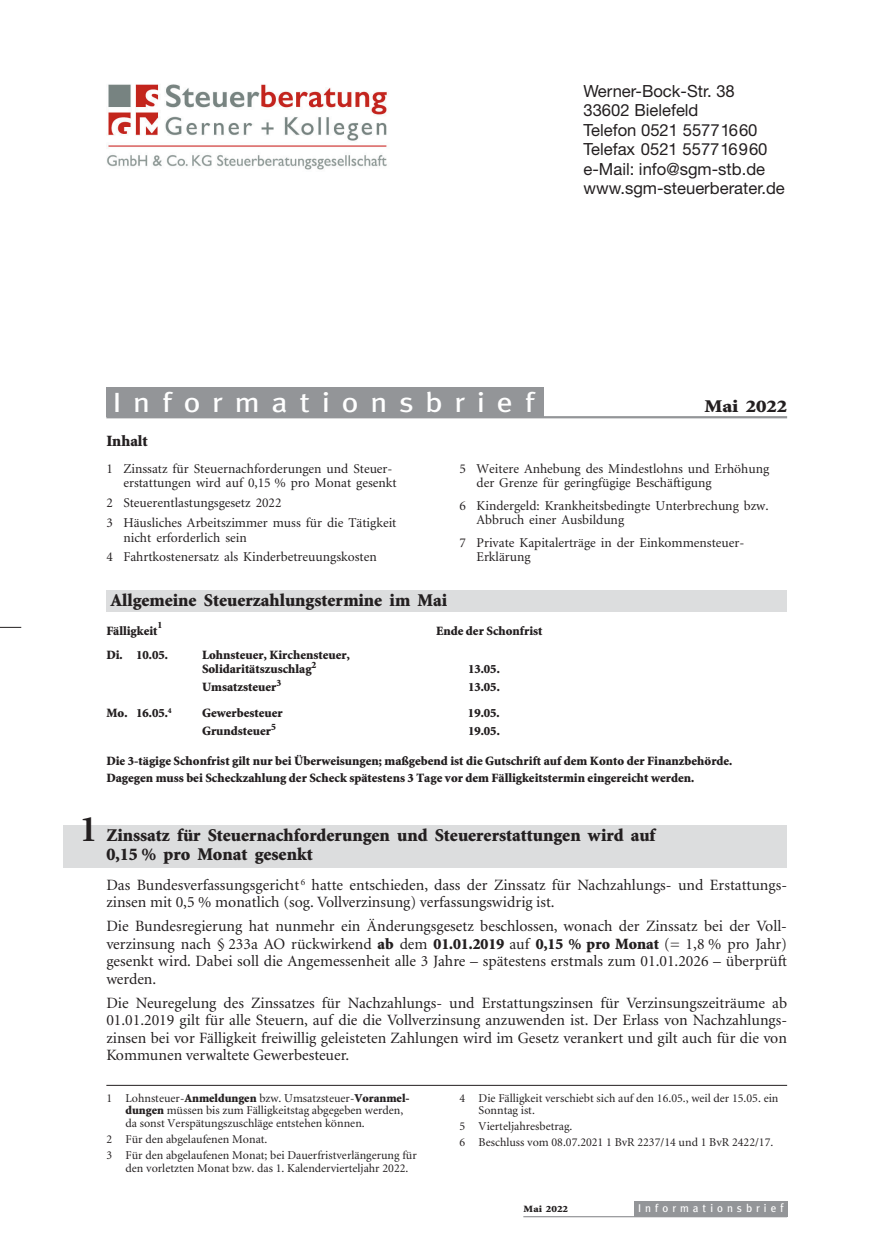
<style>
.page{position:relative;width:885px;height:1259px;background:#fff}
.page>*{position:absolute;margin:0;border:0;box-sizing:border-box;transform-origin:0 0}
.t1{font:27.75px "Meta";letter-spacing:.375em;color:#fff;scale:1.15 1}
.t2{font:900 18px/19.2px "Minion";color:#231f20}
.t3{font:900 18px "Minion";color:#231f20;scale:1.15 1}
.t4{font:16.8px/19.5px "Helvetica Neue LT";color:#231f20}
.t5{font:15.75px/17.4px "Minion";color:#231f20;text-align:justify}
.t6{font:900 15.75px "Minion";color:#231f20}
.t7{font:13.5px/14.2px "Minion";color:#231f20}
.t8{font:900 12.75px/13.5px "Minion";color:#231f20}
.t9{font:12px/12.8px "Minion";color:#231f20}
.t10{font:11.25px "Meta";letter-spacing:.36em;color:#fff}
.t11{font:900 9.75px "Minion";color:#231f20}
.t12{font:900 9.6px "Minion";color:#231f20;scale:1.15 1}
.s1{font-weight:700;font-size:37.5px}
.s2{font-weight:900}
.s3{font-size:12px}
</style>
<div class="page">
<img style="left:107px;top:84px;width:280px;height:86px">
<div style="left:634px;top:1200px;width:153px;height:16px;background:#939598"></div>
<hr style="left:523px;top:1216px;width:264px;height:1px;background:#939598">
<hr style="left:106px;top:1085px;width:681px;height:1px;background:#231f20">
<div style="left:106px;top:590px;width:681px;height:21px;background:#dcddde"></div>
<div style="left:64px;top:825px;width:723px;height:43px;background:#dcddde"></div>
<div style="left:106px;top:387px;width:437px;height:30px;background:#939598"></div>
<hr style="left:106px;top:416px;width:681px;height:2px;background:#939598">
<svg style="left:0;top:627px;width:21px;height:1px"></svg>
<p class="t4" style="left:583px;top:81px;width:203px">Werner-Bock-Str. 38<br>33602 Bielefeld<br>Telefon 0521 55771660<br>Telefax 0521 557716960 e-Mail: info@sgm-stb.de www.sgm-steuerberater.de</p>
<h1 class="t1" style="left:113px;top:386px;width:368px">Informationsbrief</h1>
<p class="t3" style="left:704px;top:399px;width:73px">Mai 2022</p>
<p class="t6" style="left:106px;top:435px;width:43px">Inhalt</p>
<p class="t7" style="left:123px;top:463px;width:275px;text-indent:-17px">1 Zinssatz für Steuernachforderungen und Steuer&shy;erstattungen wird auf 0,15 % pro Monat gesenkt</p>
<p class="t7" style="left:106px;top:494px;width:291px;line-height:20px">2 Steuerentlastungsgesetz 2022<br>3 Häusliches Arbeitszimmer muss für die Tätigkeit</p>
<p class="t7" style="left:106px;top:528px;width:272px;line-height:20px;text-indent:17px">nicht erforderlich sein<br>4 Fahrtkostenersatz als Kinderbetreuungskosten</p>
<p class="t2" style="left:111px;top:592px;width:338px">Allgemeine Steuerzahlungstermine im Mai</p>
<p class="t7" style="left:476px;top:463px;width:294px;text-indent:-17px">5 Weitere Anhebung des Mindestlohns und Erhöhung der Grenze für geringfügige Beschäftigung</p>
<p class="t7" style="left:476px;top:500px;width:293px;text-indent:-17px">6 Kindergeld: Krankheitsbedingte Unterbrechung bzw.<br>Abbruch einer Ausbildung</p>
<p class="t7" style="left:476px;top:537px;width:269px;text-indent:-17px">7 Private Kapitalerträge in der Einkommensteuer-<br>Erklärung</p>
<p class="t11" style="left:157px;top:621px;width:6px">1</p>
<p class="t8" style="left:106px;top:625px;width:53px">Fälligkeit</p>
<p class="t8" style="left:106px;top:650px;width:63px">Di. 10.05.</p>
<p class="t8" style="left:202px;top:650px;width:149px">Lohnsteuer, Kirchensteuer,<br>Solidaritätszuschlag<sup>2</sup></p>
<p class="t8" style="left:436px;top:625px;width:108px">Ende der Schonfrist</p>
<p class="t8" style="left:468px;top:663px;width:33px">13.05.</p>
<p class="t8" style="left:202px;top:681px;width:81px">Umsatzsteuer<sup>3</sup></p>
<p class="t8" style="left:468px;top:681px;width:33px">13.05.</p>
<p class="t8" style="left:106px;top:707px;width:67px">Mo. 16.05.<sup>4</sup></p>
<p class="t8" style="left:202px;top:707px;width:82px">Gewerbesteuer</p>
<p class="t8" style="left:468px;top:707px;width:33px">19.05.</p>
<p class="t8" style="left:202px;top:725px;width:75px">Grundsteuer<sup>5</sup></p>
<p class="t8" style="left:468px;top:725px;width:33px">19.05.</p>
<p class="t8" style="left:106px;top:754px;width:627px;line-height:16.6px">Die 3-tägige Schonfrist gilt nur bei Überweisungen; maßgebend ist die Gutschrift auf dem Konto der Finanzbehörde.<br>Dagegen muss bei Scheckzahlung der Scheck spätestens 3 Tage vor dem Fälligkeitstermin eingereicht werden.</p>
<p class="t2" style="left:106px;top:827px;width:550px;text-indent:-27px"><span class="s1">1</span> Zinssatz für Steuernachforderungen und Steuererstattungen wird auf<br>0,15 % pro Monat gesenkt</p>
<p class="t5" style="left:106px;top:877px;width:682px">Das Bundesverfassungsgericht <sup>6</sup> hatte entschieden, dass der Zinssatz für Nachzahlungs- und Erstattungs&shy;zinsen mit 0,5 % monatlich (sog. Vollverzinsung) verfassungswidrig ist.</p>
<p class="t5" style="left:106px;top:919px;width:682px">Die Bundesregierung hat nunmehr ein Änderungsgesetz beschlossen, wonach der Zinssatz bei der Voll&shy;verzinsung nach § 233a AO rückwirkend <span class="s2">ab</span> dem <span class="s2">01.01.2019</span> auf <span class="s2">0,15 % pro Monat</span> (= 1,8 % pro Jahr) gesenkt wird. Dabei soll die Angemessenheit alle 3 Jahre – spätestens erstmals zum 01.01.2026 – überprüft werden.</p>
<p class="t5" style="left:106px;top:995px;width:682px">Die Neuregelung des Zinssatzes für Nachzahlungs- und Erstattungszinsen für Verzinsungszeiträume ab 01.01.2019 gilt für alle Steuern, auf die die Vollverzinsung anzuwenden ist. Der Erlass von Nachzahlungs&shy;zinsen bei vor Fälligkeit freiwillig geleisteten Zahlungen wird im Gesetz verankert und gilt auch für die von Kommunen verwaltete Gewerbesteuer.</p>
<p class="t9" style="left:125px;top:1092px;width:285px;text-indent:-19px">1 Lohnsteuer-<span class="s2">Anmeldungen</span> bzw. Umsatzsteuer-<span class="s2">Voranmel&shy;dungen</span> müssen bis zum Fälligkeitstag abgegeben werden, da sonst Verspätungszuschläge entstehen können.</p>
<p class="t9" style="left:106px;top:1132px;width:312px;line-height:15.9px">2 Für den abgelaufenen Monat.<br>3 Für den abgelaufenen Monat; bei Dauerfristverlängerung für</p>
<p class="t9" style="left:125px;top:1162px;width:284px">den vorletzten Monat bzw. das 1. Kalendervierteljahr 2022.</p>
<p class="t9" style="left:478px;top:1092px;width:301px;text-indent:-19px">4 Die Fälligkeit verschiebt sich auf den 16.05., weil der 15.05. ein<br>Sonntag ist.</p>
<p class="t9" style="left:459px;top:1119px;width:315px;line-height:15.9px">5 Vierteljahresbetrag.<br>6 Beschluss vom 08.07.2021 1 BvR 2237/14 und 1 BvR 2422/17.</p>
<p class="t12" style="left:523px;top:1205px;width:40px">Mai 2022</p>
<p class="t10" style="left:638px;top:1201px;width:147px">Informationsbrie<span class="s3">f</span></p>
</div>
